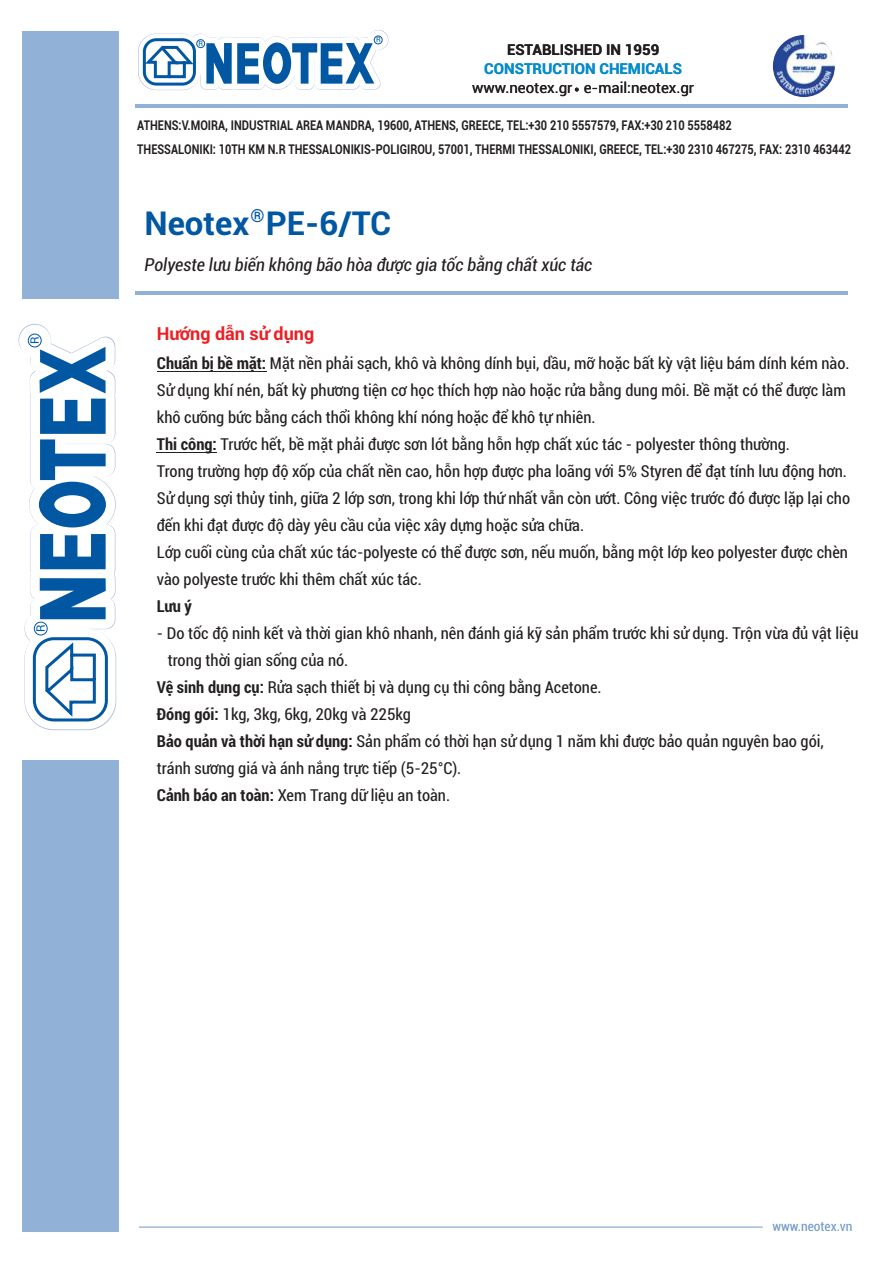
<style>
.page{position:relative;width:893px;height:1263px;background:#fff}
.page>*{position:absolute;margin:0;border:0;box-sizing:border-box;transform-origin:0 0}
.t1{font:700 33px "Roboto";color:#0157a2}
.t2{font:italic condensed 18px "Roboto";color:#231f20}
.t3{font:700 18px "Roboto";color:#ee1d23}
.t4{font:700 18px "Roboto";color:#0157a2}
.t5{font:condensed 16.5px/27px "Roboto";color:#231f20}
.t6{font:700 condensed 16.5px "Roboto";color:#231f20}
.t7{font:15px "Roboto";color:#231f20}
.t8{font:700 15px "Roboto";color:#088dcc}
.t9{font:700 15px "Roboto";color:#231f20}
.t10{font:700 13.5px/23.4px "Roboto";color:#231f20;scale:.82 1}
.t11{font:condensed 13.5px "Roboto";color:#729ac9}
.t12{font:11.55px "Roboto";color:#0157a2}
.t13{font:7.2px "Roboto";color:#0157a2}
.s1{font-weight:700}
</style>
<div class="page">
<hr style="left:135px;top:291px;width:713px;height:3px;background:#91b1d7">
<hr style="left:135px;top:104px;width:713px;height:3px;background:#91b1d7">
<div style="left:23px;top:31px;width:96px;height:267px;background:#91b1d7"></div>
<div style="left:23px;top:760px;width:96px;height:471px;background:#91b1d7"></div>
<hr style="left:157px;top:371px;width:109px;height:1px;background:#231f20">
<hr style="left:157px;top:452px;width:60px;height:1px;background:#231f20">
<svg style="left:575px;top:88px;width:4px;height:3px"></svg>
<img style="left:773px;top:35px;width:62px;height:62px;border-radius:50%">
<svg style="left:135px;top:30px;width:259px;height:78px"></svg>
<div style="left:143px;top:38px;width:53px;height:48px;border:3px solid #0157a2;border-radius:12px"></div>
<div style="left:196px;top:39px;width:9px;height:9px;border:1px solid #0157a2;border-radius:50%"></div>
<div style="left:374px;top:36px;width:9px;height:8px;border:1px solid #0157a2;border-radius:50%"></div>
<div style="left:345px;top:59px;width:6px;height:9px;background:#fff"></div>
<svg style="left:18px;top:323px;width:139px;height:408px"></svg>
<svg style="left:29px;top:334px;width:77px;height:386px"></svg>
<div style="left:33px;top:637px;width:75px;height:84px;border:3px solid #0157a2;border-radius:19px"></div>
<div style="left:34px;top:622px;width:14px;height:13px;border:1px solid #0157a2;border-radius:50%"></div>
<div style="left:28px;top:334px;width:14px;height:13px;border:1px solid #0157a2;border-radius:50%"></div>
<hr style="left:66px;top:389px;width:12px;height:4px;background:#fff">
<hr style="left:139px;top:1227px;width:624px;height:1px;background:#729ac9">
<p class="t12" style="left:30px;top:344px;width:9px;rotate:-90deg">R</p>
<p class="t12" style="left:36px;top:632px;width:9px;rotate:-90deg">R</p>
<p class="t13" style="left:199px;top:41px;width:6px">R</p>
<p class="t13" style="left:376px;top:37px;width:6px">R</p>
<p class="t9" style="left:507px;top:44px;width:154px">ESTABLISHED IN 1959</p>
<p class="t8" style="left:484px;top:63px;width:199px">CONSTRUCTION CHEMICALS</p>
<p class="t7" style="left:472px;top:81px;width:224px">www.neotex.gr e-mail:neotex.gr</p>
<p class="t10" style="left:137px;top:115px;width:872px">ATHENS:V.MOIRA, INDUSTRIAL AREA MANDRA, 19600, ATHENS, GREECE, TEL:+30 210 5557579, FAX:+30 210 5558482<br>THESSALONIKI: 10TH KM N.R THESSALONIKIS-POLIGIROU, 57001, THERMI THESSALONIKI, GREECE, TEL:+30 2310 467275, FAX: 2310 463442</p>
<p class="t4" style="left:250px;top:208px;width:16px">®</p>
<h1 class="t1" style="left:144px;top:210px;width:248px">Νeotex PE-6/TC</h1>
<p class="t2" style="left:145px;top:258px;width:449px">Polyeste lưu biến không bão hòa được gia tốc bằng chất xúc tác</p>
<p class="t3" style="left:157px;top:326px;width:159px">Hướng dẫn sử dụng</p>
<p class="t5" style="left:157px;top:352px;width:695px"><span class="s1">Chuẩn bị bề mặt:</span> Mặt nền phải sạch, khô và không dính bụi, dầu, mơ hoặc bất kỳ vật liệu bám dính kém nào.<br>Sử dụng khí nén, bất kỳ phương tiện cơ học thích hợp nào hoặc rửa bằng dung môi. Bề mặt có thể được làm khô cưỡng bức bằng cách thổi không khí nóng hoặc để khô tự nhiên.<br><span class="s1">Thi công:</span> Trước hết, bề mặt phải được sơn lót bằng hỗn hợp chất xúc tác - polyester thông thường.<br>Trong trường hợp độ xốp của chất nền cao, hỗn hợp được pha loãng với 5% Styren để đạt tính lưu động hơn.<br>Sử dụng sợi thủy tinh, giữa 2 lớp sơn, trong khi lớp thứ nhất vẫn còn ướt. Công việc trước đó được lặp lại cho đến khi đạt được độ dày yêu cầu của việc xây dựng hoặc sửa chữa.<br>Lớp cuối cùng của chất xúc tác-polyeste có thể được sơn, nếu muốn, bằng một lớp keo polyester được chèn vào polyeste trước khi thêm chất xúc tác.</p>
<p class="t6" style="left:157px;top:600px;width:37px">Lưu ý</p>
<p class="t5" style="left:157px;top:622px;width:703px">- Do tốc độ ninh kết và thời gian khô nhanh, nên đánh giá kỹ sản phẩm trước khi sử dụng. Trộn vừa đủ vật liệu</p>
<p class="t5" style="left:168px;top:649px;width:182px">trong thời gian sống của nó.</p>
<p class="t5" style="left:157px;top:676px;width:446px"><span class="s1">Vệ sinh dụng cụ:</span> Rửa sạch thiết bị và dụng cụ thi công bằng Acetone.</p>
<p class="t5" style="left:157px;top:703px;width:256px"><span class="s1">Đóng gói:</span> 1kg, 3kg, 6kg, 20kg và 225kg</p>
<p class="t5" style="left:157px;top:730px;width:668px"><span class="s1">Bảo quản và thời hạn sử dụng:</span> Sản phẩm có thời hạn sử dụng 1 năm khi được bảo quản nguyên bao gói,</p>
<p class="t5" style="left:157px;top:757px;width:306px">tránh sương giá và ánh nắng trực tiếp (5-25°C).</p>
<p class="t5" style="left:157px;top:784px;width:295px"><span class="s1">Cảnh báo an toàn:</span> Xem Trang dữ liệu an toàn.</p>
<p class="t11" style="left:772px;top:1220px;width:82px">www.neotex.vn</p>
</div>
